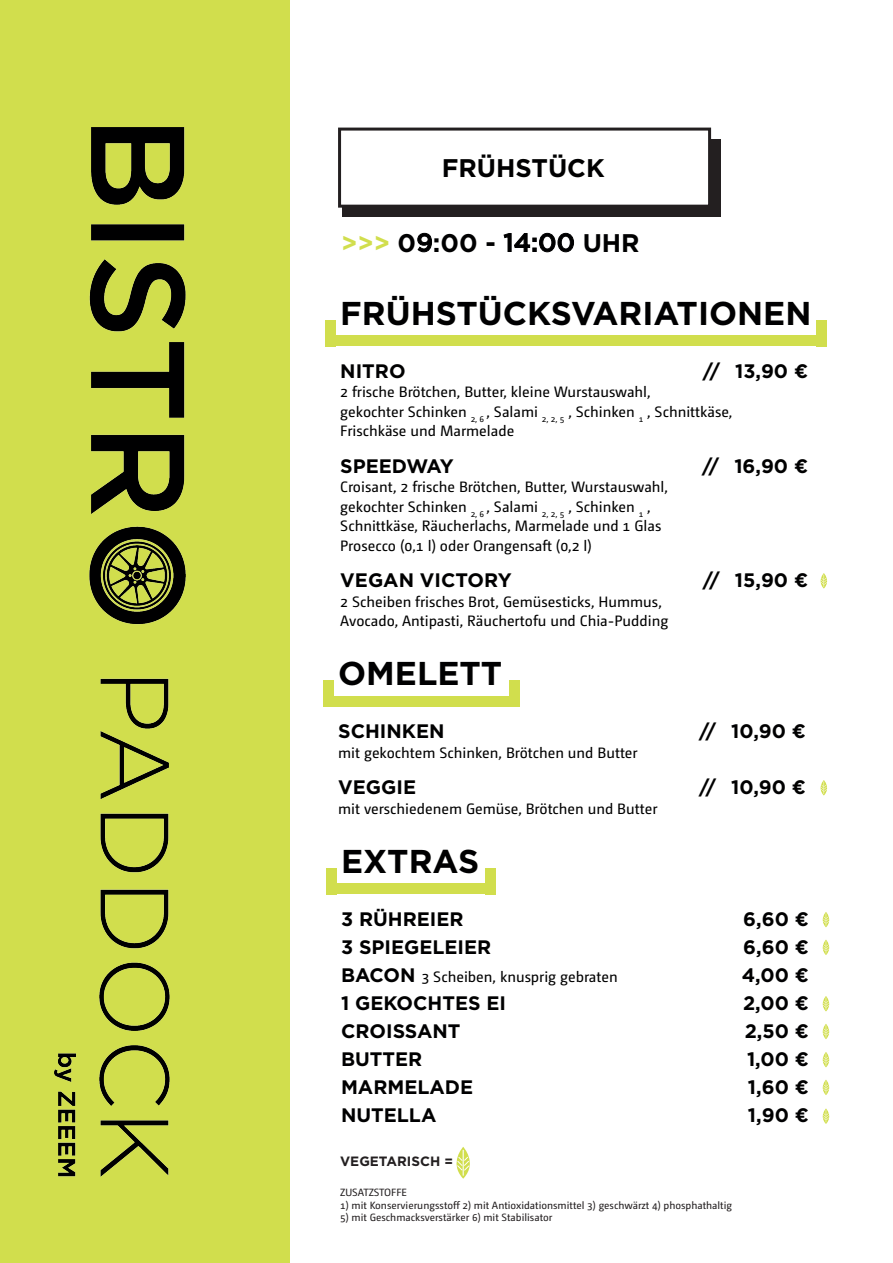
<style>
.page{position:relative;width:893px;height:1263px;background:#fff}
.page>*{position:absolute;margin:0;border:0;box-sizing:border-box;transform-origin:0 0}
.t1{font:700 33px "Gotham";color:#000001}
.t2{font:700 25.5px "Gotham";color:#000001}
.t3{font:700 19.5px "Gotham";color:#000001}
.t4{font:15px/19.5px "Camingo Dos";color:#000001}
.t5{font:700 13.5px "Gotham";color:#231f20}
.t6{font:10.5px "Camingo Dos";color:#231f20}
.s1{color:#d1de4d}
.s2{font-weight:500}
.s3{font-family:"Gotham";font-weight:700;font-size:19.5px}
</style>
<div class="page">
<div style="left:342px;top:139px;width:378px;height:78px;background:#231f20"></div>
<div style="left:340px;top:129px;width:370px;height:77px;background:#fff"></div>
<div style="left:338px;top:128px;width:373px;height:80px;border:3px solid #231f20"></div>
<div style="left:0;top:0;width:289px;height:1263px;background:#d1de4d"></div>
<div style="left:325px;top:335px;width:500px;height:11px;background:#d1de4d"></div>
<div style="left:323px;top:696px;width:196px;height:11px;background:#d1de4d"></div>
<div style="left:325px;top:320px;width:11px;height:26px;background:#d1de4d"></div>
<div style="left:323px;top:680px;width:11px;height:26px;background:#d1de4d"></div>
<div style="left:816px;top:320px;width:11px;height:26px;background:#d1de4d"></div>
<div style="left:509px;top:680px;width:11px;height:27px;background:#d1de4d"></div>
<svg style="left:456px;top:1147px;width:14px;height:32px"></svg>
<img style="left:54px;top:128px;width:132px;height:1049px">
<svg style="left:822px;top:912px;width:8px;height:15px"></svg>
<svg style="left:820px;top:780px;width:8px;height:15px"></svg>
<svg style="left:822px;top:996px;width:8px;height:15px"></svg>
<svg style="left:822px;top:1052px;width:8px;height:15px"></svg>
<svg style="left:822px;top:939px;width:8px;height:16px"></svg>
<svg style="left:822px;top:1024px;width:8px;height:15px"></svg>
<svg style="left:822px;top:1080px;width:8px;height:15px"></svg>
<svg style="left:822px;top:1108px;width:8px;height:16px"></svg>
<div style="left:326px;top:883px;width:169px;height:11px;background:#d1de4d"></div>
<div style="left:326px;top:868px;width:11px;height:26px;background:#d1de4d"></div>
<div style="left:485px;top:868px;width:11px;height:26px;background:#d1de4d"></div>
<svg style="left:820px;top:573px;width:8px;height:16px"></svg>
<h2 class="t2" style="left:442px;top:152px;width:164px">FRÜHSTÜCK</h2>
<h2 class="t2" style="left:341px;top:226px;width:300px"><span class="s1">&gt;&gt;&gt;</span> 0<span class="s2">9</span>:00 - <span class="s2">14:00</span> UHR</h2>
<h1 class="t1" style="left:340px;top:291px;width:473px">FRÜHSTÜCKSVARIATIONEN</h1>
<h3 class="t3" style="left:340px;top:358px;width:67px">NITRO</h3>
<h3 class="t3" style="left:703px;top:358px;width:107px">// 13,90 €</h3>
<p class="t4" style="left:340px;top:382px;width:394px">2 frische Brötchen, Butter, kleine Wurstauswahl,<br>gekochter Schinken <sub>2,</sub> <sub>6</sub> , Salami <sub>2,</sub> <sub>2,</sub> <sub>5</sub> , Schinken <sub>1</sub> , Schnittkäse,<br>Frischkäse und Marmelade</p>
<h3 class="t3" style="left:340px;top:453px;width:115px">SPEEDWAY</h3>
<h3 class="t3" style="left:702px;top:453px;width:108px">// 16,90 €</h3>
<p class="t4" style="left:340px;top:477px;width:329px">Croisant, 2 frische Brötchen, Butter, Wurstauswahl, gekochter Schinken <sub>2,</sub> <sub>6</sub> , Salami <sub>2,</sub> <sub>2,</sub> <sub>5</sub> , Schinken <sub>1</sub> , Schnittkäse, Räucherlachs, Marmelade und 1 Glas Prosecco (0,1 l) oder Orangensaft (0,2 l)</p>
<h3 class="t3" style="left:340px;top:567px;width:173px">VEGAN VICTORY</h3>
<h3 class="t3" style="left:703px;top:567px;width:107px">// 15,90 €</h3>
<p class="t4" style="left:340px;top:592px;width:330px">2 Scheiben frisches Brot, Gemüsesticks, Hummus,<br>Avocado, Antipasti, Räuchertofu und Chia-Pudding</p>
<h1 class="t1" style="left:338px;top:651px;width:166px">OMELETT</h1>
<h3 class="t3" style="left:338px;top:718px;width:108px">SCHINKEN</h3>
<h3 class="t3" style="left:699px;top:718px;width:108px">// 10,90 €</h3>
<p class="t4" style="left:338px;top:743px;width:301px">mit gekochtem Schinken, Brötchen und Butter</p>
<h3 class="t3" style="left:338px;top:774px;width:79px">VEGGIE</h3>
<h3 class="t3" style="left:699px;top:774px;width:108px">// 10,90 €</h3>
<p class="t4" style="left:338px;top:799px;width:321px">mit verschiedenem Gemüse, Brötchen und Butter</p>
<h1 class="t1" style="left:341px;top:839px;width:140px">EXTRAS</h1>
<h3 class="t3" style="left:341px;top:906px;width:124px">3 RÜHREIER</h3>
<h3 class="t3" style="left:743px;top:906px;width:67px">6,60 €</h3>
<h3 class="t3" style="left:341px;top:934px;width:152px">3 SPIEGELEIER</h3>
<h3 class="t3" style="left:743px;top:934px;width:67px">6,60 €</h3>
<p class="t4" style="left:341px;top:967px;width:278px"><span class="s3">BACON</span> 3 Scheiben, knusprig gebraten</p>
<h3 class="t3" style="left:742px;top:962px;width:68px">4,00 €</h3>
<h3 class="t3" style="left:341px;top:990px;width:167px">1 GEKOCHTES EI</h3>
<h3 class="t3" style="left:743px;top:990px;width:67px">2,00 €</h3>
<h3 class="t3" style="left:341px;top:1018px;width:121px">CROISSANT</h3>
<h3 class="t3" style="left:745px;top:1018px;width:66px">2,50 €</h3>
<h3 class="t3" style="left:341px;top:1046px;width:83px">BUTTER</h3>
<h3 class="t3" style="left:747px;top:1046px;width:63px">1,00 €</h3>
<h3 class="t3" style="left:341px;top:1074px;width:134px">MARMELADE</h3>
<h3 class="t3" style="left:748px;top:1074px;width:62px">1,60 €</h3>
<h3 class="t3" style="left:341px;top:1102px;width:97px">NUTELLA</h3>
<h3 class="t3" style="left:748px;top:1102px;width:62px">1,90 €</h3>
<p class="t5" style="left:340px;top:1152px;width:114px">VEGETARISCH =</p>
<p class="t6" style="left:340px;top:1186px;width:68px">ZUSATZSTOFFE</p>
<p class="t6" style="left:340px;top:1199px;width:393px">1) mit Konservierungsstoff 2) mit Antioxidationsmittel 3) geschwärzt 4) phosphathaltig</p>
<p class="t6" style="left:340px;top:1211px;width:214px">5) mit Geschmacksverstärker 6) mit Stabilisator</p>
</div>
